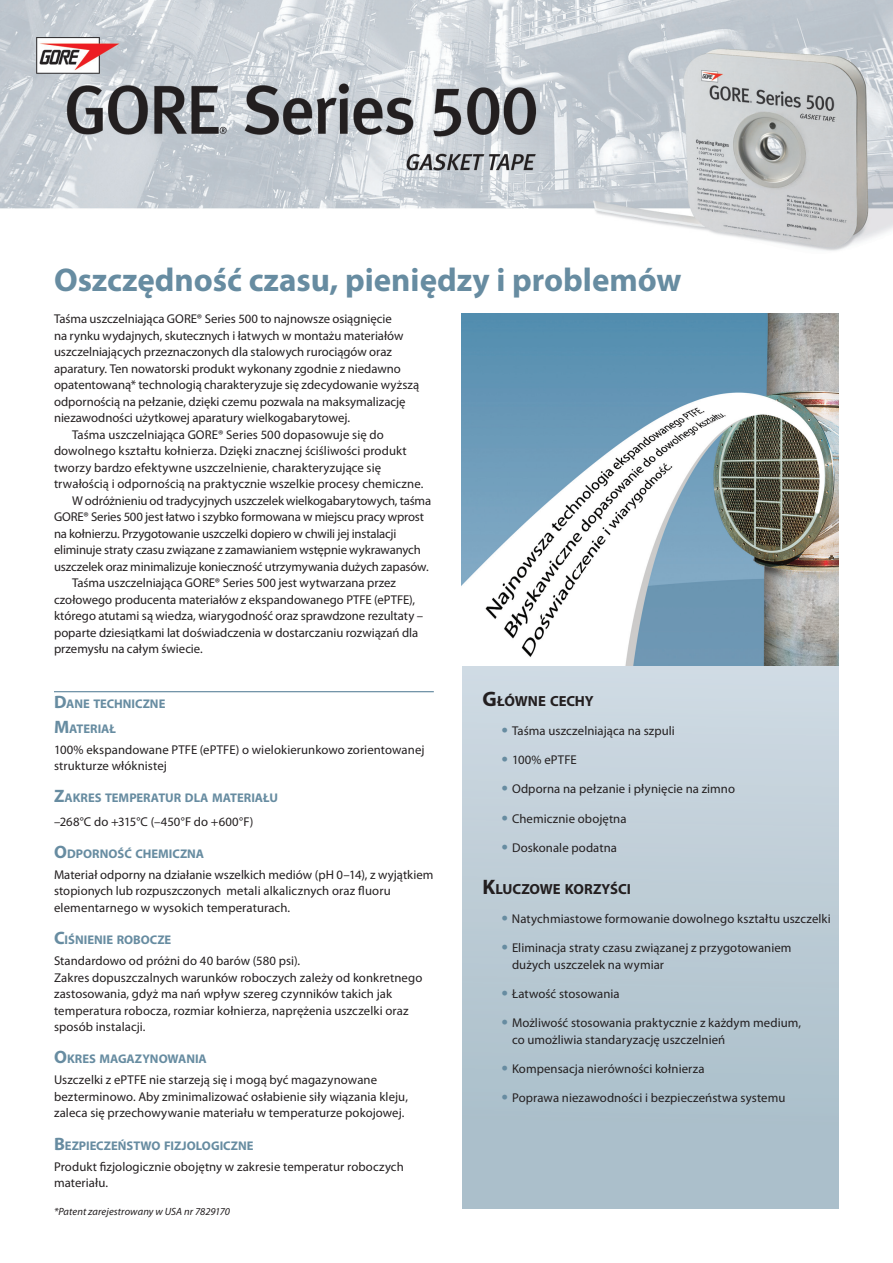
<style>
.page{position:relative;width:893px;height:1263px;background:#fff}
.page>*{position:absolute;margin:0;border:0;box-sizing:border-box;transform-origin:0 0}
.Headline{font:700 33px "Myriad Pro";color:#678ca1}
.Feature_Benefit_Head{font:700 14.7px "Myriad Pro";letter-spacing:-.015em;color:#231f20}
.body_text{font:12.75px/16.5px "Myriad Pro";letter-spacing:.005em;color:#231f20}
.body_text-2{font:12.75px/16.5px "Myriad Pro";letter-spacing:-.015em;color:#231f20}
.Subhead{font:700 12.6px "Myriad Pro";color:#678ca1}
.body_text-3{font:italic 10.5px "Myriad Pro";letter-spacing:.005em;color:#231f20}
.s1{font-size:18px}
.s2{font-size:21px}
.s3{font-family:"Optima";font-size:14.25px;color:#678ca1}
</style>
<div class="page">
<img style="left:0;top:0;width:893px;height:251px">
<div style="left:462px;top:654px;width:377px;height:555px;background:linear-gradient(to bottom,#d0dbe3,#a6bbc7)"></div>
<img style="left:462px;top:314px;width:376px;height:352px">
<hr style="left:54px;top:691px;width:380px;height:1px;background:#678ca1">
<p class="Headline" style="left:54px;top:258px;width:629px">Oszczędność czasu, pieniędzy i problemów</p>
<p class="body_text" style="left:54px;top:310px;width:367px">Taśma uszczelniająca GORE® Series 500 to najnowsze osiągnięcie<br>na rynku wydajnych, skutecznych i łatwych w montażu materiałów uszczelniających przeznaczonych dla stalowych rurociągów oraz aparatury. Ten nowatorski produkt wykonany zgodnie z niedawno opatentowaną* technologią charakteryzuje się zdecydowanie wyższą odpornością na pełzanie, dzięki czemu pozwala na maksymalizację niezawodności użytkowej aparatury wielkogabarytowej.</p>
<p class="body_text" style="left:54px;top:426px;width:371px;text-indent:18px">Taśma uszczelniająca GORE® Series 500 dopasowuje się do dowolnego kształtu kołnierza. Dzięki znacznej ściśliwości produkt tworzy bardzo efektywne uszczelnienie, charakteryzujące się trwałością i odpornością na praktycznie wszelkie procesy chemiczne.</p>
<p class="body_text-2" style="left:54px;top:492px;width:379px;text-indent:18px">W odróżnieniu od tradycyjnych uszczelek wielkogabarytowych, taśma GORE® Series 500 jest łatwo i szybko formowana w miejscu pracy wprost na kołnierzu. Przygotowanie uszczelki dopiero w chwili jej instalacji eliminuje straty czasu związane z zamawianiem wstępnie wykrawanych uszczelek oraz minimalizuje konieczność utrzymywania dużych zapasów.</p>
<p class="body_text" style="left:54px;top:574px;width:371px;text-indent:18px">Taśma uszczelniająca GORE® Series 500 jest wytwarzana przez czołowego producenta materiałów z ekspandowanego PTFE (ePTFE), którego atutami są wiedza, wiarygodność oraz sprawdzone rezultaty – poparte dziesiątkami lat doświadczenia w dostarczaniu rozwiązań dla przemysłu na całym świecie.</p>
<p class="Subhead" style="left:54px;top:695px;width:113px"><span class="s1">D</span>ANE TECHNICZNE</p>
<p class="Subhead" style="left:54px;top:720px;width:64px"><span class="s1">M</span>ATERIAŁ</p>
<p class="body_text" style="left:54px;top:741px;width:372px">100% ekspandowane PTFE (ePTFE) o wielokierunkowo zorientowanej strukturze włóknistej</p>
<p class="Subhead" style="left:54px;top:790px;width:226px"><span class="s1">Z</span>AKRES TEMPERATUR DLA MATERIAŁU</p>
<p class="body_text" style="left:54px;top:813px;width:201px">–268°C do +315°C (–450°F do +600°F)</p>
<p class="Subhead" style="left:54px;top:845px;width:152px"><span class="s1">O</span>DPORNOŚĆ CHEMICZNA</p>
<p class="body_text" style="left:54px;top:866px;width:381px">Materiał odporny na działanie wszelkich mediów (pH 0–14), z wyjątkiem stopionych lub rozpuszczonych metali alkalicznych oraz fluoru elementarnego w wysokich temperaturach.</p>
<p class="Subhead" style="left:54px;top:932px;width:119px"><span class="s1">C</span>IŚNIENIE ROBOCZE</p>
<p class="body_text" style="left:54px;top:952px;width:248px">Standardowo od próżni do 40 barów (580 psi).</p>
<p class="body_text" style="left:54px;top:969px;width:370px">Zakres dopuszczalnych warunków roboczych zależy od konkretnego zastosowania, gdyż ma nań wpływ szereg czynników takich jak temperatura robocza, rozmiar kołnierza, naprężenia uszczelki oraz sposób instalacji.</p>
<p class="Subhead" style="left:54px;top:1051px;width:154px"><span class="s1">O</span>KRES MAGAZYNOWANIA</p>
<p class="body_text" style="left:54px;top:1072px;width:356px">Uszczelki z ePTFE nie starzeją się i mogą być magazynowane bezterminowo. Aby zminimalizować osłabienie siły wiązania kleju, zaleca się przechowywanie materiału w temperaturze pokojowej.</p>
<p class="Subhead" style="left:54px;top:1137px;width:201px"><span class="s1">B</span>EZPIECZEŃSTWO FIZJOLOGICZNE</p>
<p class="body_text" style="left:54px;top:1158px;width:351px">Produkt fizjologicznie obojętny w zakresie temperatur roboczych materiału.</p>
<p class="body_text-3" style="left:54px;top:1205px;width:177px">*Patent zarejestrowany w USA nr 7829170</p>
<p class="Feature_Benefit_Head" style="left:482px;top:691px;width:113px"><span class="s2">G</span> ŁÓWNE CECHY</p>
<p class="body_text" style="left:500px;top:722px;width:176px"><span class="s3">•</span> Taśma uszczelniająca na szpuli</p>
<p class="body_text" style="left:500px;top:751px;width:78px"><span class="s3">•</span> 100% ePTFE</p>
<p class="body_text" style="left:500px;top:781px;width:236px"><span class="s3">•</span> Odporna na pełzanie i płynięcie na zimno</p>
<p class="body_text" style="left:500px;top:810px;width:128px"><span class="s3">•</span> Chemicznie obojętna</p>
<p class="body_text" style="left:500px;top:839px;width:118px"><span class="s3">•</span> Doskonale podatna</p>
<p class="Feature_Benefit_Head" style="left:482px;top:879px;width:150px"><span class="s2">K</span>LUCZOWE KORZYŚCI</p>
<p class="body_text" style="left:500px;top:910px;width:332px"><span class="s3">•</span> Natychmiastowe formowanie dowolnego kształtu uszczelki</p>
<p class="body_text" style="left:512px;top:940px;width:281px;text-indent:-12px"><span class="s3">•</span> Eliminacja straty czasu związanej z przygotowaniem dużych uszczelek na wymiar</p>
<p class="body_text" style="left:500px;top:985px;width:121px"><span class="s3">•</span> Łatwość stosowania</p>
<p class="body_text" style="left:512px;top:1015px;width:291px;text-indent:-12px"><span class="s3">•</span> Możliwość stosowania praktycznie z każdym medium, co umożliwia standaryzację uszczelnień</p>
<p class="body_text" style="left:500px;top:1060px;width:206px"><span class="s3">•</span> Kompensacja nierówności kołnierza</p>
<p class="body_text" style="left:500px;top:1090px;width:287px"><span class="s3">•</span> Poprawa niezawodności i bezpieczeństwa systemu</p>
</div>
